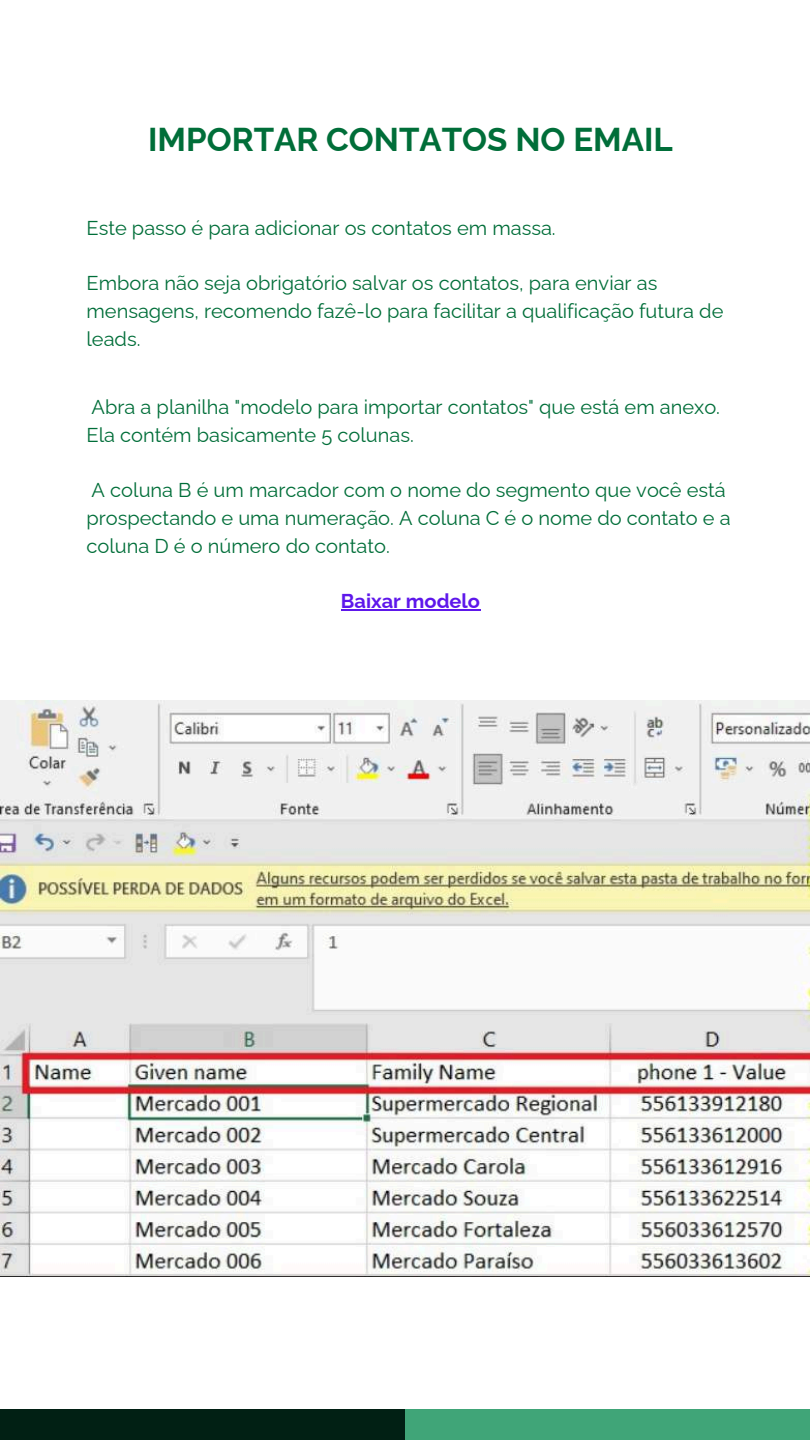
<style>
.page{position:relative;width:810px;height:1440px;background:#fff}
.page>*{position:absolute;margin:0;border:0;box-sizing:border-box;transform-origin:0 0}
.t1{font:700 33px "Raleway";color:#006e39}
.t2{font:20px/27.8px "Raleway";color:#006e39}
.t3{font:700 20px "Raleway";color:#5e17eb}
</style>
<div class="page">
<div style="left:405px;top:1409px;width:405px;height:31px;background:#40a578"></div>
<img style="left:0;top:700px;width:810px;height:576px">
<hr style="left:341px;top:610px;width:139px;height:1px;background:#5e17eb">
<div style="left:0;top:1409px;width:405px;height:31px;background:#012014"></div>
<h1 class="t1" style="left:148px;top:120px;width:526px">IMPORTAR CONTATOS NO EMAIL</h1>
<p class="t2" style="left:87px;top:214px;width:471px">Este passo é para adicionar os contatos em massa.</p>
<p class="t2" style="left:87px;top:269px;width:638px">Embora não seja obrigatório salvar os contatos, para enviar as mensagens, recomendo fazê-lo para facilitar a qualificação futura de leads.</p>
<p class="t2" style="left:87px;top:393px;width:635px">Abra a planilha "modelo para importar contatos" que está em anexo.<br>Ela contém basicamente 5 colunas.</p>
<p class="t2" style="left:87px;top:476px;width:646px">A coluna B é um marcador com o nome do segmento que você está prospectando e uma numeração. A coluna C é o nome do contato e a coluna D é o número do contato.</p>
<p class="t3" style="left:341px;top:589px;width:141px">Baixar modelo</p>
</div>
